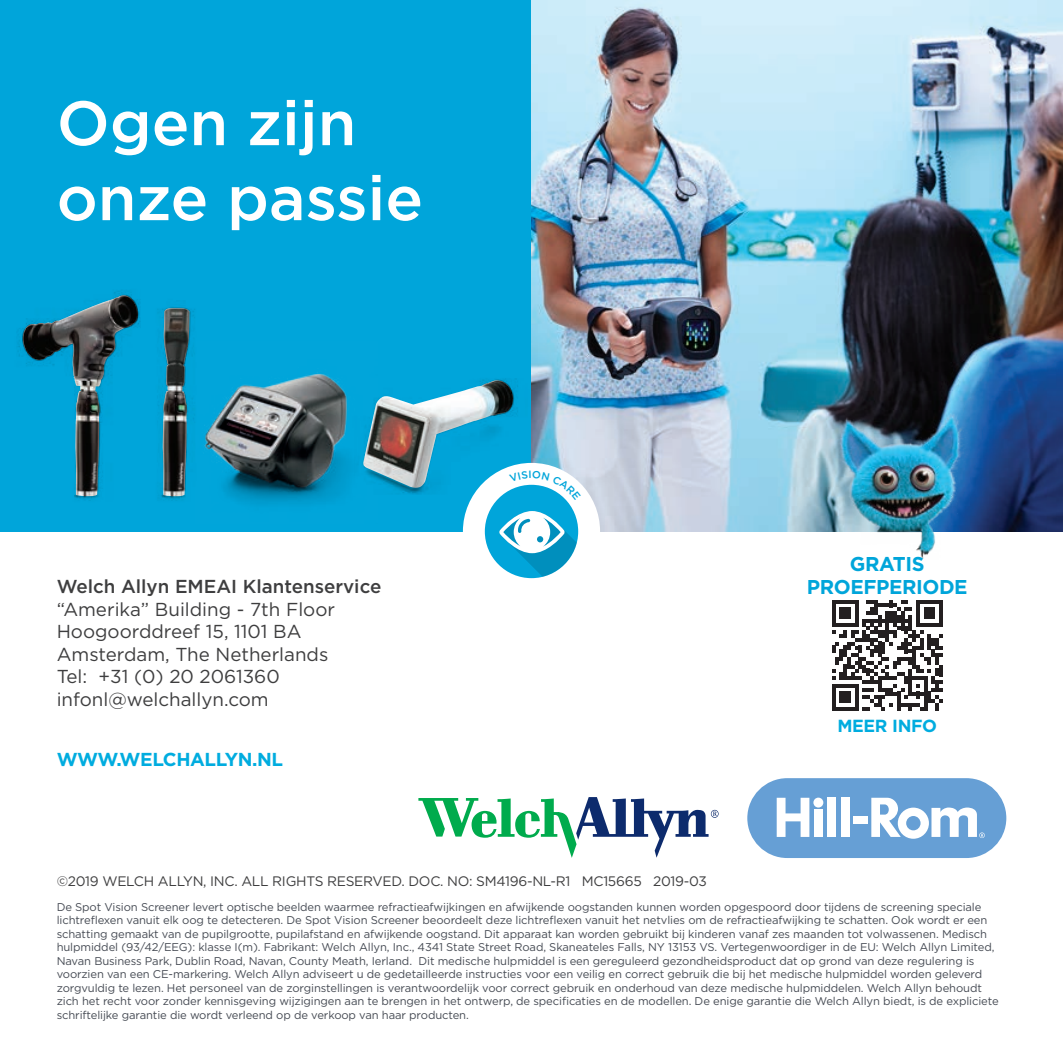
<style>
.page{position:relative;width:1063px;height:1063px;background:#fff}
.page>*{position:absolute;margin:0;border:0;box-sizing:border-box;transform-origin:0 0}
.t1{font:500 62.5px/75px "Gotham";color:#fff}
.t2{font:700 20px/22.5px "Gotham";letter-spacing:-.02em;color:#00a5da;text-align:center}
.t3{font:18.75px/22.5px "Gotham";color:#3e3e3f}
.t4{font:500 18.75px "Gotham";color:#3e3e3f}
.t5{font:700 18.75px "Gotham";letter-spacing:-.02em;color:#00acdf}
.t6{font:700 17.5px "Gotham";letter-spacing:-.02em;color:#00acdf}
.t7{font:13.75px "Gotham";letter-spacing:-.02em;color:#3e3e3f}
.t8{font:11.25px/13.5px "Gotham";letter-spacing:-.01em;color:#464b54}
</style>
<div class="page">
<div style="left:0;top:0;width:1063px;height:531px;background:#00a5da"></div>
<svg style="left:418px;top:797px;width:301px;height:61px"></svg>
<div style="left:747px;top:778px;width:259px;height:80px;background:#669fd5;border-radius:40px"></div>
<div style="left:814px;top:809px;width:9px;height:28px;background:#fff"></div>
<div style="left:827px;top:798px;width:9px;height:39px;background:#fff"></div>
<div style="left:841px;top:798px;width:9px;height:39px;background:#fff"></div>
<div style="left:853px;top:816px;width:15px;height:8px;background:#fff"></div>
<div style="left:813px;top:798px;width:10px;height:10px;background:#fff;border-radius:50%"></div>
<svg style="left:777px;top:798px;width:32px;height:39px"></svg>
<svg style="left:871px;top:798px;width:114px;height:41px"></svg>
<svg style="left:832px;top:600px;width:111px;height:111px"></svg>
<img style="left:531px;top:0;width:532px;height:531px">
<img style="left:216px;top:372px;width:124px;height:132px">
<img style="left:17px;top:291px;width:199px;height:210px">
<img style="left:21px;top:295px;width:117px;height:201px">
<img style="left:163px;top:308px;width:26px;height:188px">
<img style="left:338px;top:372px;width:193px;height:122px">
<img style="left:363px;top:380px;width:150px;height:108px">
<div style="left:463px;top:463px;width:137px;height:137px;background:#fff;border-radius:50%"></div>
<div style="left:485px;top:485px;width:93px;height:93px;background:#00a5da;border-radius:50%"></div>
<svg style="left:499px;top:511px;width:78px;height:66px"></svg>
<img style="left:823px;top:408px;width:151px;height:151px">
<svg style="left:509px;top:471px;width:72px;height:30px"></svg>
<h1 class="t1" style="left:57px;top:85px;width:368px">Ogen zijn onze passie</h1>
<h3 class="t4" style="left:57px;top:574px;width:326px">Welch Allyn EMEAI Klantenservice</h3>
<h3 class="t3" style="left:57px;top:598px;width:280px">“Amerika” Building - 7th Floor<br>Hoogoorddreef 15, 1101 BA<br>Amsterdam, The Netherlands<br>Tel: +31 (0) 20 2061360 infonl@welchallyn.com</h3>
<h3 class="t5" style="left:57px;top:747px;width:228px">WWW.WELCHALLYN.NL</h3>
<h2 class="t2" style="left:807px;top:553px;width:162px">GRATIS<br>PROEFPERIODE</h2>
<h3 class="t6" style="left:837px;top:714px;width:101px">MEER INFO</h3>
<p class="t7" style="left:57px;top:873px;width:652px">©2019 WELCH ALLYN, INC. ALL RIGHTS RESERVED. DOC. NO: SM4196-NL-R1 MC15665 2019-03</p>
<p class="t8" style="left:57px;top:900px;width:943px">De Spot Vision Screener levert optische beelden waarmee refractieafwijkingen en afwijkende oogstanden kunnen worden opgespoord door tijdens de screening speciale lichtreflexen vanuit elk oog te detecteren. De Spot Vision Screener beoordeelt deze lichtreflexen vanuit het netvlies om de refractieafwijking te schatten. Ook wordt er een schatting gemaakt van de pupilgrootte, pupilafstand en afwijkende oogstand. Dit apparaat kan worden gebruikt bij kinderen vanaf zes maanden tot volwassenen. Medisch hulpmiddel (93/42/EEG): klasse I(m). Fabrikant: Welch Allyn, Inc., 4341 State Street Road, Skaneateles Falls, NY 13153 VS. Vertegenwoordiger in de EU: Welch Allyn Limited, Navan Business Park, Dublin Road, Navan, County Meath, Ierland. Dit medische hulpmiddel is een gereguleerd gezondheidsproduct dat op grond van deze regulering is voorzien van een CE-markering. Welch Allyn adviseert u de gedetailleerde instructies voor een veilig en correct gebruik die bij het medische hulpmiddel worden geleverd zorgvuldig te lezen. Het personeel van de zorginstellingen is verantwoordelijk voor correct gebruik en onderhoud van deze medische hulpmiddelen. Welch Allyn behoudt zich het recht voor zonder kennisgeving wijzigingen aan te brengen in het ontwerp, de specificaties en de modellen. De enige garantie die Welch Allyn biedt, is de expliciete schriftelijke garantie die wordt verleend op de verkoop van haar producten.</p>
</div>
